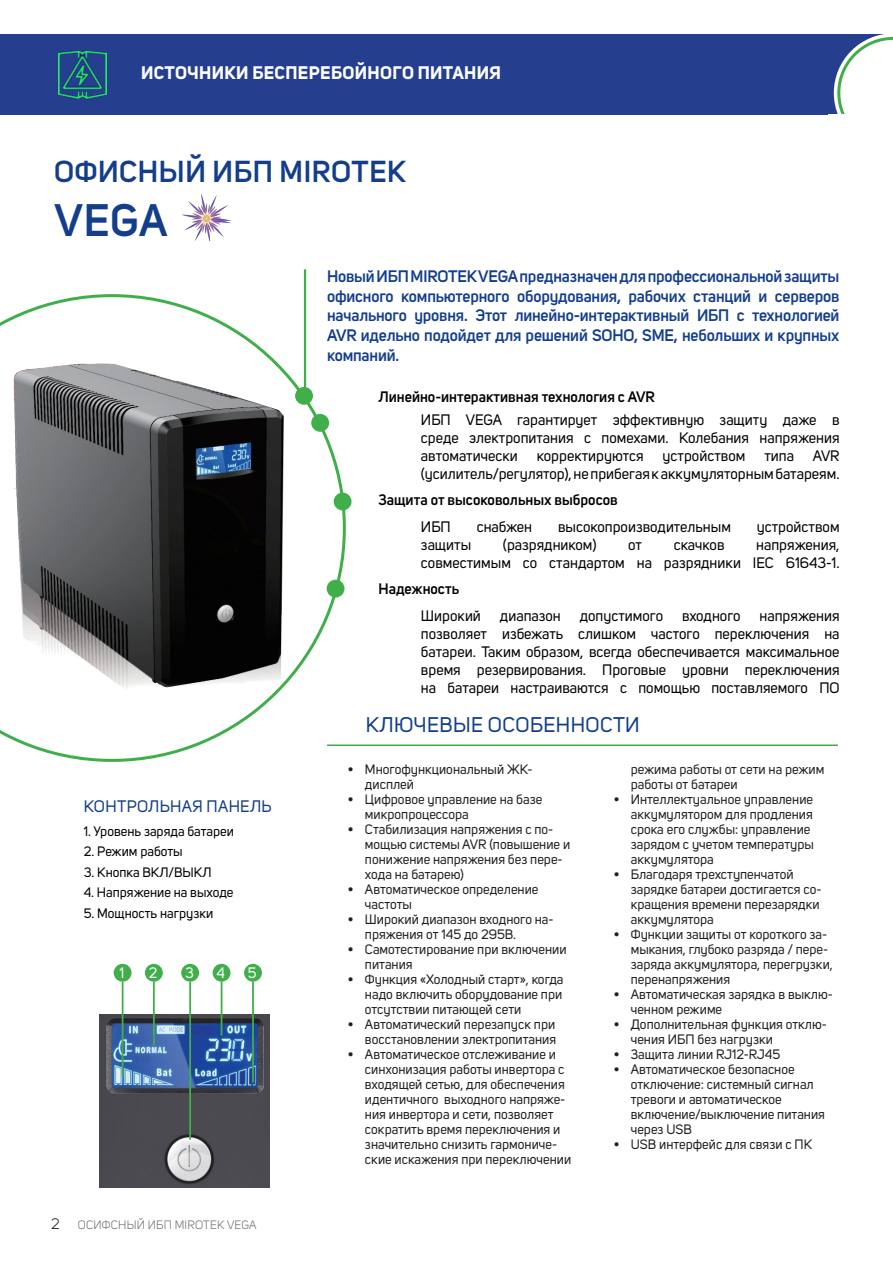
<style>
.page{position:relative;width:893px;height:1263px;background:#fff}
.page>*{position:absolute;margin:0;border:0;box-sizing:border-box;transform-origin:0 0}
.zahlavi_nazev{font:600 45px "Uni Sans";color:#143e8b}
.zahlavi_nazev-2{font:600 30px "Uni Sans";letter-spacing:.02em;color:#143e8b}
.podprodukty_nadpis{font:21px "Uni Sans";letter-spacing:.02em;color:#143e8b}
.podprodukty_nadpis-2{font:700 18px "Uni Sans";letter-spacing:.02em;color:#fff}
.produkt_uvod{font:600 16.5px/19.8px "Uni Sans";letter-spacing:-.01em;color:#143e8b;text-align:justify}
.podprodukty_nadpis-3{font:16.5px "Uni Sans";letter-spacing:.02em;color:#143e8b}
.vyhody_text{font:15px/18px "Uni Sans";color:#000;text-align:justify}
.vyhody_text-2{font:600 15px "Uni Sans";color:#000}
.t1{font:15px "Uni Sans";color:#fff}
.t2{font:13.5px/15px "Uni Sans";color:#231f20}
.vyhody_text-3{font:13.5px "Uni Sans";color:#000}
.paginace{font:12px "Uni Sans";letter-spacing:.02em;color:#6c6d70}
.s1{font-size:15px;color:#231f20}
</style>
<div class="page">
<div style="left:0;top:34px;width:893px;height:81px;background:#253f8e"></div>
<svg style="left:0;top:294px;width:346px;height:468px"></svg>
<img style="left:182px;top:194px;width:49px;height:46px">
<hr style="left:304px;top:269px;width:2px;height:118px;background:#40ae49">
<div style="left:334px;top:493px;width:18px;height:17px;background:#40ae49;border-radius:50%"></div>
<div style="left:327px;top:580px;width:17px;height:17px;background:#40ae49;border-radius:50%"></div>
<hr style="left:327px;top:744px;width:511px;height:2px;background:#40ae49">
<img style="left:99px;top:1014px;width:171px;height:173px">
<div style="left:114px;top:964px;width:18px;height:18px;background:#40ae49;border-radius:50%"></div>
<div style="left:145px;top:964px;width:18px;height:18px;background:#40ae49;border-radius:50%"></div>
<div style="left:181px;top:964px;width:18px;height:18px;background:#40ae49;border-radius:50%"></div>
<div style="left:213px;top:964px;width:17px;height:18px;background:#40ae49;border-radius:50%"></div>
<div style="left:244px;top:964px;width:18px;height:18px;background:#40ae49;border-radius:50%"></div>
<hr style="left:153px;top:982px;width:2px;height:63px;background:#40ae49">
<hr style="left:189px;top:982px;width:2px;height:158px;background:#40ae49">
<hr style="left:221px;top:982px;width:1px;height:53px;background:#40ae49">
<hr style="left:122px;top:982px;width:1px;height:94px;background:#40ae49">
<hr style="left:252px;top:982px;width:2px;height:100px;background:#40ae49">
<svg style="left:834px;top:34px;width:59px;height:81px;background:#d0dbe1"></svg>
<img style="left:58px;top:51px;width:49px;height:48px">
<img style="left:0;top:331px;width:330px;height:391px">
<p class="podprodukty_nadpis-2" style="left:141px;top:62px;width:361px">ИСТОЧНИКИ БЕСПЕРЕБОЙНОГО ПИТАНИЯ</p>
<p class="zahlavi_nazev-2" style="left:54px;top:154px;width:353px">ОФИСНЫЙ ИБП MIROTEK</p>
<p class="zahlavi_nazev" style="left:54px;top:193px;width:114px">VEGA</p>
<p class="produkt_uvod" style="left:327px;top:266px;width:514px">Новый ИБП MIROTEK VEGA предназначен для профессиональной защиты офисного компьютерного оборудования, рабочих станций и серверов начального уровня. Этот линейно-интерактивный ИБП с технологией AVR идельно подойдет для решений SOHO, SME, небольших и крупных компаний.</p>
<p class="vyhody_text-2" style="left:378px;top:388px;width:278px">Линейно-интерактивная технология с AVR</p>
<p class="vyhody_text" style="left:421px;top:410px;width:420px">ИБП VEGA гарантирует эффективную защиту даже в среде электропитания с помехами. Колебания напряжения автоматически</p>
<p class="vyhody_text" style="left:421px;top:446px;width:420px;text-align:right">типа AVR<br>(усилитель/регулятор), не прибегая к аккумуляторным батареям.</p>
<p class="vyhody_text-2" style="left:378px;top:491px;width:241px">Защита от высоковольных выбросов</p>
<p class="vyhody_text" style="left:421px;top:517px;width:31px">ИБП</p>
<p class="vyhody_text" style="left:477px;top:517px;width:57px">снабжен</p>
<p class="vyhody_text" style="left:558px;top:517px;width:174px">высокопроизводительным</p>
<p class="vyhody_text" style="left:757px;top:517px;width:84px">устройством</p>
<p class="vyhody_text" style="left:421px;top:535px;width:52px">защиты</p>
<p class="vyhody_text" style="left:503px;top:535px;width:95px">(разрядником)</p>
<p class="vyhody_text" style="left:628px;top:535px;width:15px">от</p>
<p class="vyhody_text" style="left:674px;top:535px;width:52px">скачков</p>
<p class="vyhody_text" style="left:537px;top:446px;width:108px">корректируются</p>
<p class="vyhody_text" style="left:663px;top:446px;width:84px">устройством</p>
<p class="vyhody_text" style="left:421px;top:535px;width:420px;text-align:right">напряжения,<br>совместимым со стандартом на разрядники IEC 61643-1.</p>
<p class="vyhody_text-2" style="left:378px;top:580px;width:82px">Надежность</p>
<p class="vyhody_text" style="left:421px;top:606px;width:61px">Широкий</p>
<p class="vyhody_text" style="left:500px;top:606px;width:62px">диапазон</p>
<p class="vyhody_text" style="left:580px;top:606px;width:85px">допустимого</p>
<p class="vyhody_text" style="left:682px;top:606px;width:60px">входного</p>
<p class="vyhody_text" style="left:421px;top:606px;width:420px;text-indent:339px">напряжения позволяет избежать слишком частого переключения на батареи. Таким образом, всегда обеспечивается максимальное время резервирования. Проговые уровни переключения на батареи настраиваются с помощью поставляемого ПО</p>
<p class="podprodukty_nadpis" style="left:366px;top:712px;width:275px">КЛЮЧЕВЫЕ ОСОБЕННОСТИ</p>
<p class="t2" style="left:365px;top:761px;width:169px;text-indent:-17px">• Многофункциональный ЖК&shy;дисплей</p>
<p class="t2" style="left:365px;top:791px;width:179px;text-indent:-17px">• Цифровое управление на базе микропроцессора</p>
<p class="t2" style="left:365px;top:821px;width:207px;text-indent:-17px">• Стабилизация напряжения с по&shy;мощью системы AVR (повышение и понижение напряжения без пере&shy;хода на батарею)</p>
<p class="t2" style="left:365px;top:881px;width:175px;text-indent:-17px">• Автоматическое определение частоты</p>
<p class="t2" style="left:365px;top:911px;width:190px;text-indent:-17px">• Широкий диапазон входного на&shy;пряжения от 145 до 295В.</p>
<p class="t2" style="left:365px;top:941px;width:203px;text-indent:-17px">• Самотестирование при включении питания</p>
<p class="t2" style="left:365px;top:971px;width:200px;text-align:justify;text-indent:-17px">• Функция «Холодный старт», когда надо включить оборудование при отсутствии питающей сети</p>
<p class="t2" style="left:348px;top:1016px;width:210px;text-align:right">• Автоматический перезапуск при восстановлении электропитания</p>
<p class="t2" style="left:365px;top:1046px;width:208px;text-indent:-17px">• Автоматическое отслеживание и синхонизация работы инвертора с входящей сетью, для обеспечения идентичного выходного напряже&shy;ния инвертора и сети, позволяет сократить время переключения и значительно снизить гармониче&shy;ские искажения при переключении</p>
<p class="t2" style="left:631px;top:761px;width:195px">режима работы от сети на режим работы от батареи</p>
<p class="t2" style="left:631px;top:791px;width:185px;text-indent:-17px">• Интеллектуальное управление аккумулятором для продления срока его службы: управление зарядом с учетом температуры аккумулятора</p>
<p class="t2" style="left:631px;top:866px;width:192px;text-indent:-17px">• Благодаря трехступенчатой зарядке батареи достигается со&shy;кращения времени перезарядки аккумулятора</p>
<p class="t2" style="left:631px;top:926px;width:204px;text-indent:-17px">• Функции защиты от короткого за&shy;мыкания, глубоко разряда / пере&shy;заряда аккумулятора, перегрузки, перенапряжения</p>
<p class="t2" style="left:631px;top:986px;width:204px;text-indent:-17px">• Автоматическая зарядка в выклю&shy;ченном режиме</p>
<p class="t2" style="left:631px;top:1016px;width:198px;text-indent:-17px">• Дополнительная функция отклю&shy;чения ИБП без нагрузки</p>
<p class="t2" style="left:614px;top:1046px;width:168px">• Защита линии RJ12-RJ45</p>
<p class="t2" style="left:631px;top:1061px;width:196px;text-indent:-17px">• Автоматическое безопасное отключение: системный сигнал тревоги и автоматическое включение/выключение питания через USB</p>
<p class="t2" style="left:614px;top:1136px;width:200px">• USB интерфейс для связи с ПК</p>
<p class="podprodukty_nadpis-3" style="left:84px;top:797px;width:189px">КОНТРОЛЬНАЯ ПАНЕЛЬ</p>
<p class="vyhody_text-3" style="left:84px;top:823px;width:152px">1. Уровень заряда батареи</p>
<p class="vyhody_text-3" style="left:84px;top:844px;width:100px">2. Режим работы</p>
<p class="vyhody_text-3" style="left:84px;top:864px;width:129px">3. Кнопка ВКЛ/ВЫКЛ</p>
<p class="vyhody_text-3" style="left:84px;top:885px;width:151px">4. Напряжение на выходе</p>
<p class="vyhody_text-3" style="left:84px;top:905px;width:131px">5. Мощность нагрузки</p>
<p class="t1" style="left:120px;top:964px;width:6px">1</p>
<p class="t1" style="left:149px;top:964px;width:10px">2</p>
<p class="t1" style="left:185px;top:964px;width:10px">3</p>
<p class="t1" style="left:217px;top:964px;width:10px">4</p>
<p class="t1" style="left:248px;top:964px;width:10px">5</p>
<p class="paginace" style="left:51px;top:1218px;width:207px"><span class="s1">2</span> ОСИФСНЫЙ ИБП MIROTEK VEGA</p>
</div>
